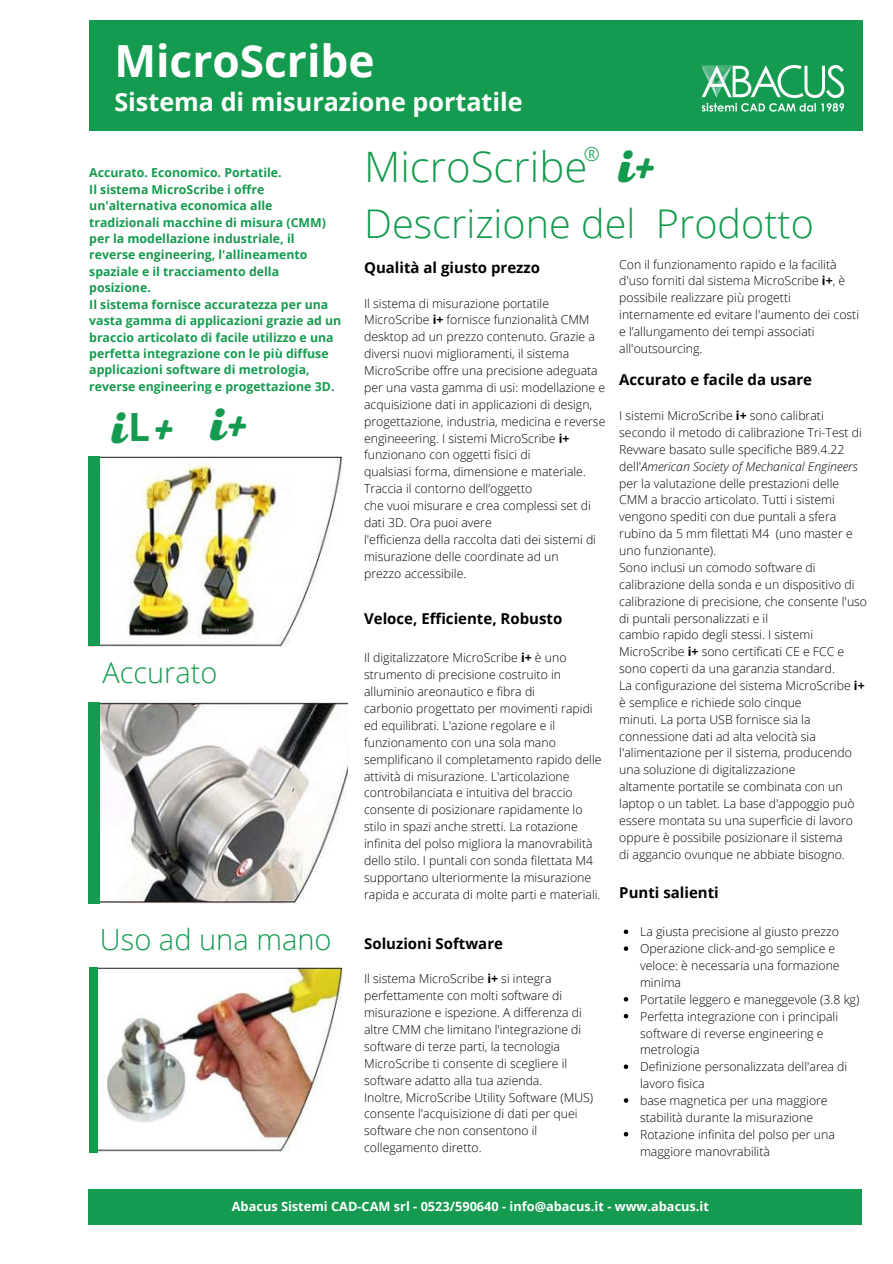
<style>
.page{position:relative;width:893px;height:1264px;background:#fff}
.page>*{position:absolute;margin:0;border:0;box-sizing:border-box;transform-origin:0 0}
.t1{font:46.95px "RTL Adam Script Heavy";color:#159b4f}
.t2{font:45.45px "RTL Adam Script Heavy";color:#159b4f}
.t3{font:700 44.25px "Open Sans";color:#fff}
.t4{font:300 42px "Open Sans";color:#159b4f}
.t5{font:300 39.6px "Open Sans";color:#159b4f}
.t6{font:300 29.1px "Open Sans";color:#159b4f}
.t7{font:300 28.8px "Open Sans";color:#159b4f}
.t8{font:700 25.2px "Open Sans";color:#fff}
.t9{font:300 19.2px "Open Sans";color:#159b4f}
.t10{font:700 15px "Open Sans";color:#000}
.t11{font:700 12.75px "Open Sans";color:#fff}
.t12{font:300 12.3px/16.8px "Open Sans";color:#000}
.t13{font:700 12.3px/16.4px "Open Sans";color:#159b4f}
.s1{color:#1f7fb6}
.s2{font-family:"Open Sans";font-weight:700;font-size:38.85px}
.s3{font-size:46.95px}
.s4{font-weight:700}
.s5{font-style:italic}
</style>
<div class="page">
<img style="left:99px;top:456px;width:243px;height:190px">
<img style="left:99px;top:702px;width:249px;height:201px">
<img style="left:98px;top:967px;width:244px;height:184px">
<div style="left:88px;top:456px;width:11px;height:190px;background:#159b4f"></div>
<div style="left:88px;top:702px;width:11px;height:201px;background:#159b4f"></div>
<div style="left:89px;top:966px;width:9px;height:186px;background:#159b4f"></div>
<div style="left:88px;top:1189px;width:773px;height:36px;background:#159b4f"></div>
<div style="left:89px;top:20px;width:774px;height:110px;background:#159b4f"></div>
<img style="left:702px;top:65px;width:141px;height:47px">
<svg style="left:623px;top:929px;width:5px;height:5px"></svg>
<svg style="left:623px;top:946px;width:5px;height:4px"></svg>
<svg style="left:623px;top:997px;width:5px;height:4px"></svg>
<svg style="left:623px;top:1013px;width:5px;height:5px"></svg>
<svg style="left:623px;top:1064px;width:5px;height:4px"></svg>
<svg style="left:623px;top:1098px;width:5px;height:4px"></svg>
<svg style="left:623px;top:1132px;width:5px;height:4px"></svg>
<h3 class="t3" style="left:114px;top:29px;width:262px">MicroScribe</h3>
<h3 class="t8" style="left:114px;top:84px;width:410px">Sistema di misurazione portatile</h3>
<p class="t13" style="left:89px;top:164px;width:253px">Accurato. Economico. Portatile.<br>Il sistema MicroScribe i offre un'alternativa economica alle tradizionali macchine di misura (CMM) per la modellazione industriale, il reverse engineering, l'allineamento spaziale e il tracciamento della posizione.<br>Il sistema fornisce accuratezza per una vasta gamma di applicazioni grazie ad un braccio articolato di facile utilizzo e una perfetta integrazione con le più diffuse applicazioni software di metrologia, reverse engineering e progettazione 3D<span class="s1">.</span></p>
<h2 class="t2" style="left:112px;top:401px;width:138px">i<span class="s2">L</span>+ <span class="s3">i+</span></h2>
<h3 class="t7" style="left:102px;top:652px;width:116px">Accurato</h3>
<h3 class="t6" style="left:100px;top:919px;width:233px">Uso ad una mano</h3>
<h3 class="t9" style="left:583px;top:140px;width:17px">®</h3>
<h3 class="t4" style="left:364px;top:137px;width:225px">MicroScribe</h3>
<h3 class="t5" style="left:364px;top:196px;width:451px">Descrizione del Prodotto</h3>
<h1 class="t1" style="left:618px;top:140px;width:40px">i+</h1>
<p class="t10" style="left:364px;top:257px;width:177px">Qualità al giusto prezzo</p>
<p class="t12" style="left:364px;top:294px;width:243px">Il sistema di misurazione portatile MicroScribe <span class="s4">i+</span> fornisce funzionalità CMM desktop ad un prezzo contenuto. Grazie a diversi nuovi miglioramenti, il sistema MicroScribe offre una precisione adeguata per una vasta gamma di usi: modellazione e acquisizione dati in applicazioni di design, progettazione, industria, medicina e reverse engineeering. I sistemi MicroScribe <span class="s4">i+ </span>funzionano con oggetti fisici di<br>qualsiasi forma, dimensione e materiale.<br>Traccia il contorno dell’oggetto<br>che vuoi misurare e crea complessi set di dati 3D. Ora puoi avere<br>l'efficienza della raccolta dati dei sistemi di misurazione delle coordinate ad un<br>prezzo accessibile.</p>
<p class="t10" style="left:364px;top:608px;width:200px">Veloce, Efficiente, Robusto</p>
<p class="t12" style="left:364px;top:649px;width:239px">Il digitalizzatore MicroScribe <span class="s4">i+</span> è uno strumento di precisione costruito in alluminio areonautico e fibra di<br>carbonio progettato per movimenti rapidi ed equilibrati. L'azione regolare e il funzionamento con una sola mano semplificano il completamento rapido delle attività di misurazione. L'articolazione controbilanciata e intuitiva del braccio consente di posizionare rapidamente lo stilo in spazi anche stretti. La rotazione infinita del polso migliora la manovrabilità dello stilo. I puntali con sonda filettata M4 supportano ulteriormente la misurazione rapida e accurata di molte parti e materiali.</p>
<p class="t10" style="left:364px;top:932px;width:140px">Soluzioni Software</p>
<p class="t12" style="left:364px;top:970px;width:230px">Il sistema MicroScribe <span class="s4">i+</span> si integra perfettamente con molti software di misurazione e ispezione. A differenza di altre CMM che limitano l'integrazione di software di terze parti, la tecnologia MicroScribe ti consente di scegliere il software adatto alla tua azienda.<br>Inoltre, MicroScribe Utility Software (MUS) consente l'acquisizione di dati per quei software che non consentono il collegamento diretto.</p>
<p class="t12" style="left:619px;top:255px;width:241px">Con il funzionamento rapido e la facilità d'uso forniti dal sistema MicroScribe <span class="s4">i+</span>, è possibile realizzare più progetti internamente ed evitare l'aumento dei costi e l’allungamento dei tempi associati all'outsourcing.</p>
<p class="t10" style="left:619px;top:369px;width:194px">Accurato e facile da usare</p>
<p class="t12" style="left:619px;top:407px;width:249px">I sistemi MicroScribe <span class="s4">i+</span> sono calibrati secondo il metodo di calibrazione Tri-Test di Revware basato sulle specifiche B89.4.22 dell'<span class="s5">American Society of Mechanical Engineers </span>per la valutazione delle prestazioni delle CMM a braccio articolato. Tutti i sistemi vengono spediti con due puntali a sfera rubino da 5 mm filettati M4 (uno master e uno funzionante).<br>Sono inclusi un comodo software di calibrazione della sonda e un dispositivo di calibrazione di precisione, che consente l'uso di puntali personalizzati e il<br>cambio rapido degli stessi. I sistemi MicroScribe <span class="s4">i+</span> sono certificati CE e FCC e sono coperti da una garanzia standard.<br>La configurazione del sistema MicroScribe <span class="s4">i+ </span>è semplice e richiede solo cinque<br>minuti. La porta USB fornisce sia la connessione dati ad alta velocità sia l'alimentazione per il sistema, producendo una soluzione di digitalizzazione<br>altamente portatile se combinata con un laptop o un tablet. La base d'appoggio può essere montata su una superficie di lavoro oppure è possibile posizionare il sistema<br>di aggancio ovunque ne abbiate bisogno.</p>
<p class="t10" style="left:619px;top:882px;width:101px">Punti salienti</p>
<p class="t12" style="left:640px;top:923px;width:221px">La giusta precisione al giusto prezzo<br>Operazione click-and-go semplice e veloce: è necessaria una formazione minima<br>Portatile leggero e maneggevole (3.8 kg)<br>Perfetta integrazione con i principali software di reverse engineering e metrologia<br>Definizione personalizzata dell'area di lavoro fisica<br>base magnetica per una maggiore stabilità durante la misurazione<br>Rotazione infinita del polso per una maggiore manovrabilità</p>
<p class="t11" style="left:232px;top:1197px;width:478px">Abacus Sistemi CAD-CAM srl - 0523/590640 - info@abacus.it - www.abacus.it</p>
</div>
